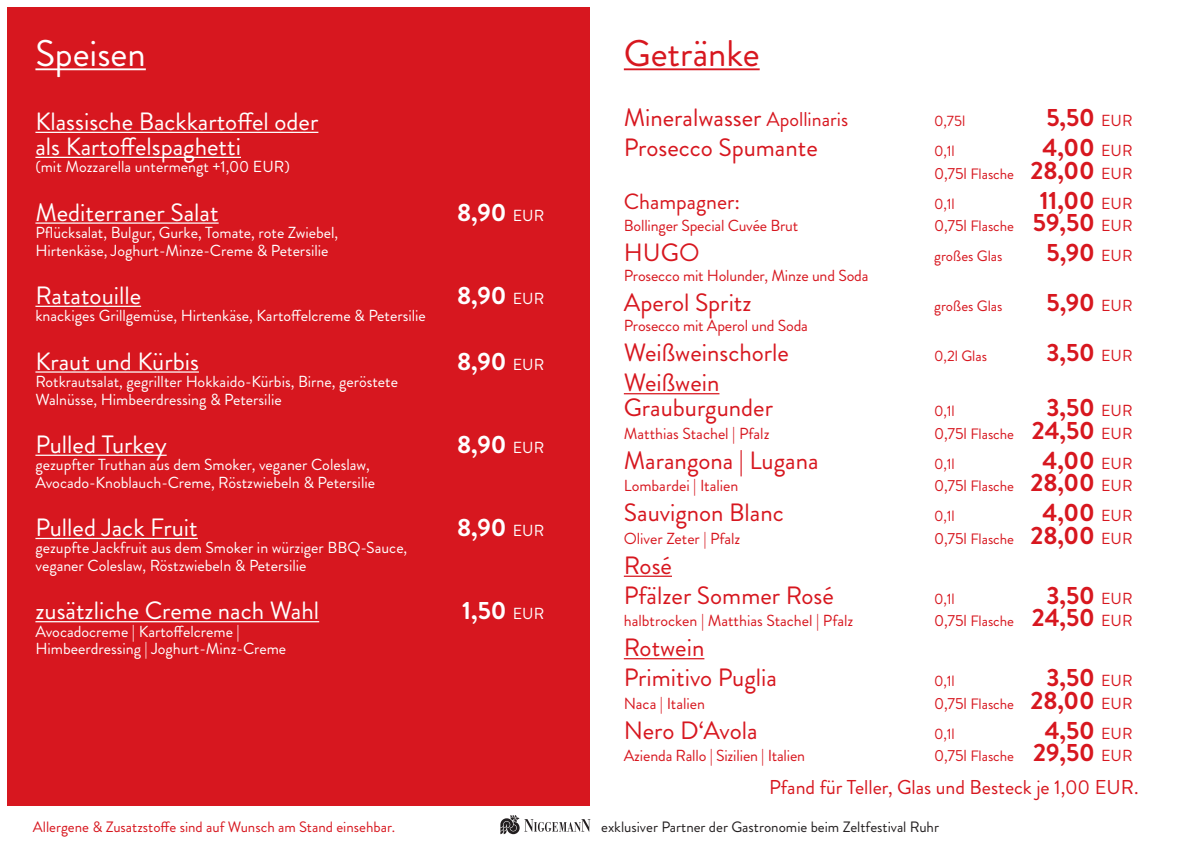
<style>
.page{position:relative;width:1191px;height:851px;background:#fff}
.page>*{position:absolute;margin:0;border:0;box-sizing:border-box;transform-origin:0 0}
.t1{font:37px "Brandon Grotesque";color:#d7171f}
.t2{font:37px "Brandon Grotesque";color:#fff}
.t3{font:25px/29.9px "Brandon Grotesque";color:#d7171f}
.t4{font:25px/25px "Brandon Grotesque";color:#fff}
.t5{font:700 25px "Brandon Grotesque";color:#d7171f}
.t6{font:700 25px "Brandon Grotesque";color:#fff}
.t7{font:22px "Brandon Grotesque";color:#d7171f}
.t8{font:20px "Brandon Grotesque";color:#d7171f}
.t9{font:16px/17.5px "Brandon Grotesque";color:#fff}
.t10{font:16px "Brandon Grotesque";letter-spacing:-.005em;color:#d7171f}
.t11{font:15px "Brandon Grotesque";color:#d7171f}
.t12{font:15px "Brandon Grotesque";color:#231f20}
.s1{font-weight:400;font-size:16px}
.s2{font-size:20px}
.s3{font-size:15px}
.s4{font-weight:700;font-size:25px}
</style>
<div class="page">
<div style="left:7px;top:7px;width:583px;height:798px;background:#d7171f"></div>
<svg style="left:500px;top:815px;width:90px;height:19px"></svg>
<hr style="left:35px;top:68px;width:111px;height:2px;background:#fff">
<hr style="left:35px;top:132px;width:283px;height:1px;background:#fff">
<hr style="left:35px;top:157px;width:206px;height:1px;background:#fff">
<hr style="left:35px;top:222px;width:184px;height:2px;background:#fff">
<hr style="left:35px;top:305px;width:106px;height:2px;background:#fff">
<hr style="left:35px;top:371px;width:164px;height:1px;background:#fff">
<hr style="left:35px;top:454px;width:132px;height:2px;background:#fff">
<hr style="left:35px;top:537px;width:163px;height:2px;background:#fff">
<hr style="left:35px;top:621px;width:284px;height:1px;background:#fff">
<hr style="left:624px;top:68px;width:135px;height:2px;background:#d7171f">
<hr style="left:624px;top:393px;width:95px;height:1px;background:#d7171f">
<hr style="left:624px;top:575px;width:48px;height:1px;background:#d7171f">
<hr style="left:624px;top:658px;width:80px;height:1px;background:#d7171f">
<h1 class="t2" style="left:35px;top:27px;width:112px">Speisen</h1>
<h2 class="t4" style="left:35px;top:109px;width:284px">Klassische Backkartoffel oder als Kartoffelspaghetti</h2>
<p class="t9" style="left:35px;top:158px;width:256px">(mit Mozzarella untermengt +1,00 EUR)</p>
<h2 class="t4" style="left:35px;top:200px;width:185px">Mediterraner Salat</h2>
<h2 class="t6" style="left:457px;top:194px;width:89px">8,90 <span class="s1">EUR</span></h2>
<p class="t9" style="left:35px;top:224px;width:304px">Pflücksalat, Bulgur, Gurke, Tomate, rote Zwiebel,<br>Hirtenkäse, Joghurt-Minze-Creme &amp; Petersilie</p>
<h2 class="t4" style="left:35px;top:283px;width:107px">Ratatouille</h2>
<h2 class="t6" style="left:457px;top:278px;width:89px">8,90 <span class="s1">EUR</span></h2>
<p class="t9" style="left:35px;top:307px;width:392px">knackiges Grillgemüse, Hirtenkäse, Kartoffelcreme &amp; Petersilie</p>
<h2 class="t4" style="left:35px;top:349px;width:165px">Kraut und Kürbis</h2>
<h2 class="t6" style="left:457px;top:343px;width:89px">8,90 <span class="s1">EUR</span></h2>
<p class="t9" style="left:35px;top:373px;width:364px">Rotkrautsalat, gegrillter Hokkaido-Kürbis, Birne, geröstete<br>Walnüsse, Himbeerdressing &amp; Petersilie</p>
<h2 class="t4" style="left:35px;top:432px;width:133px">Pulled Turkey</h2>
<h2 class="t6" style="left:457px;top:426px;width:89px">8,90 <span class="s1">EUR</span></h2>
<p class="t9" style="left:35px;top:456px;width:341px">gezupfter Truthan aus dem Smoker, veganer Coleslaw,<br>Avocado-Knoblauch-Creme, Röstzwiebeln &amp; Petersilie</p>
<h2 class="t4" style="left:35px;top:515px;width:164px">Pulled Jack Fruit</h2>
<h2 class="t6" style="left:457px;top:510px;width:89px">8,90 <span class="s1">EUR</span></h2>
<p class="t9" style="left:35px;top:539px;width:373px">gezupfte Jackfruit aus dem Smoker in würziger BBQ-Sauce, veganer Coleslaw, Röstzwiebeln &amp; Petersilie</p>
<h2 class="t4" style="left:35px;top:598px;width:285px">zusätzliche Creme nach Wahl</h2>
<h2 class="t6" style="left:462px;top:593px;width:83px">1,50 <span class="s1">EUR</span></h2>
<p class="t9" style="left:35px;top:622px;width:252px">Avocadocreme | Kartoffelcreme |<br>Himbeerdressing | Joghurt-Minz-Creme</p>
<h1 class="t1" style="left:624px;top:27px;width:137px">Getränke</h1>
<h2 class="t3" style="left:624px;top:103px;width:226px">Mineralwasser <span class="s2">Apollinaris</span></h2>
<p class="t11" style="left:934px;top:111px;width:33px">0,75l</p>
<h2 class="t5" style="left:1046px;top:100px;width:88px">5,50 <span class="s1">EUR</span></h2>
<h2 class="t3" style="left:624px;top:133px;width:195px">Prosecco Spumante</h2>
<p class="t11" style="left:934px;top:141px;width:22px">0,1l</p>
<h2 class="t5" style="left:1042px;top:130px;width:92px">4,00 <span class="s1">EUR</span></h2>
<p class="t10" style="left:934px;top:162px;width:200px">0,75l <span class="s3">Flasche</span> <span class="s4">28,00</span> EUR</p>
<h3 class="t7" style="left:624px;top:186px;width:118px">Champagner:</h3>
<p class="t11" style="left:934px;top:193px;width:22px">0,1l</p>
<h2 class="t5" style="left:1039px;top:183px;width:94px">11,00 <span class="s1">EUR</span></h2>
<p class="t10" style="left:624px;top:215px;width:176px">Bollinger Special Cuvée Brut</p>
<p class="t10" style="left:934px;top:215px;width:200px">0,75l <span class="s3">Flasche</span> <span class="s4">59,50</span> EUR</p>
<h2 class="t3" style="left:624px;top:238px;width:77px">HUGO</h2>
<p class="t11" style="left:934px;top:246px;width:70px">großes Glas</p>
<h2 class="t5" style="left:1046px;top:235px;width:88px">5,90 <span class="s1">EUR</span></h2>
<p class="t10" style="left:624px;top:265px;width:246px">Prosecco mit Holunder, Minze und Soda</p>
<h2 class="t3" style="left:624px;top:288px;width:129px">Aperol Spritz</h2>
<p class="t11" style="left:934px;top:296px;width:70px">großes Glas</p>
<h2 class="t5" style="left:1046px;top:285px;width:88px">5,90 <span class="s1">EUR</span></h2>
<p class="t10" style="left:624px;top:315px;width:186px">Prosecco mit Aperol und Soda</p>
<h2 class="t3" style="left:624px;top:338px;width:167px">Weißweinschorle</h2>
<p class="t11" style="left:934px;top:346px;width:54px">0,2l Glas</p>
<h2 class="t5" style="left:1046px;top:335px;width:88px">3,50 <span class="s1">EUR</span></h2>
<h2 class="t3" style="left:624px;top:370px;width:151px;line-height:25px">Weißwein<br>Grauburgunder</h2>
<p class="t11" style="left:934px;top:400px;width:22px">0,1l</p>
<h2 class="t5" style="left:1046px;top:390px;width:88px">3,50 <span class="s1">EUR</span></h2>
<p class="t10" style="left:624px;top:422px;width:147px">Matthias Stachel | Pfalz</p>
<p class="t10" style="left:934px;top:422px;width:200px">0,75l <span class="s3">Flasche</span> <span class="s4">24,50</span> EUR</p>
<h2 class="t3" style="left:624px;top:445px;width:196px">Marangona | Lugana</h2>
<p class="t11" style="left:934px;top:453px;width:22px">0,1l</p>
<h2 class="t5" style="left:1042px;top:442px;width:92px">4,00 <span class="s1">EUR</span></h2>
<p class="t10" style="left:624px;top:474px;width:116px">Lombardei | Italien</p>
<p class="t10" style="left:934px;top:474px;width:200px">0,75l <span class="s3">Flasche</span> <span class="s4">28,00</span> EUR</p>
<h2 class="t3" style="left:624px;top:498px;width:161px">Sauvignon Blanc</h2>
<p class="t11" style="left:934px;top:505px;width:22px">0,1l</p>
<h2 class="t5" style="left:1042px;top:495px;width:92px">4,00 <span class="s1">EUR</span></h2>
<p class="t10" style="left:624px;top:527px;width:118px">Oliver Zeter | Pfalz</p>
<p class="t10" style="left:934px;top:527px;width:200px">0,75l <span class="s3">Flasche</span> <span class="s4">28,00</span> EUR</p>
<h2 class="t3" style="left:624px;top:550px;width:211px">Rosé<br>Pfälzer Sommer Rosé</h2>
<p class="t11" style="left:934px;top:588px;width:22px">0,1l</p>
<h2 class="t5" style="left:1046px;top:577px;width:88px">3,50 <span class="s1">EUR</span></h2>
<p class="t10" style="left:624px;top:609px;width:231px">halbtrocken | Matthias Stachel | Pfalz</p>
<p class="t10" style="left:934px;top:609px;width:200px">0,75l <span class="s3">Flasche</span> <span class="s4">24,50</span> EUR</p>
<h2 class="t3" style="left:624px;top:633px;width:155px">Rotwein<br>Primitivo Puglia</h2>
<p class="t11" style="left:934px;top:670px;width:22px">0,1l</p>
<h2 class="t5" style="left:1046px;top:660px;width:88px">3,50 <span class="s1">EUR</span></h2>
<p class="t10" style="left:624px;top:692px;width:83px">Naca | Italien</p>
<p class="t10" style="left:934px;top:692px;width:200px">0,75l <span class="s3">Flasche</span> <span class="s4">28,00</span> EUR</p>
<h2 class="t3" style="left:624px;top:715px;width:135px">Nero D‘Avola</h2>
<p class="t11" style="left:934px;top:723px;width:22px">0,1l</p>
<h2 class="t5" style="left:1044px;top:712px;width:89px">4,50 <span class="s1">EUR</span></h2>
<p class="t10" style="left:624px;top:744px;width:183px">Azienda Rallo | Sizilien | Italien</p>
<p class="t10" style="left:934px;top:744px;width:200px">0,75l <span class="s3">Flasche</span> <span class="s4">29,50</span> EUR</p>
<p class="t8" style="left:769px;top:773px;width:371px">Pfand für Teller, Glas und Besteck je 1,00 EUR.</p>
<p class="t11" style="left:33px;top:816px;width:363px">Allergene &amp; Zusatzstoffe sind auf Wunsch am Stand einsehbar.</p>
<p class="t12" style="left:601px;top:816px;width:339px">exklusiver Partner der Gastronomie beim Zeltfestival Ruhr</p>
</div>
